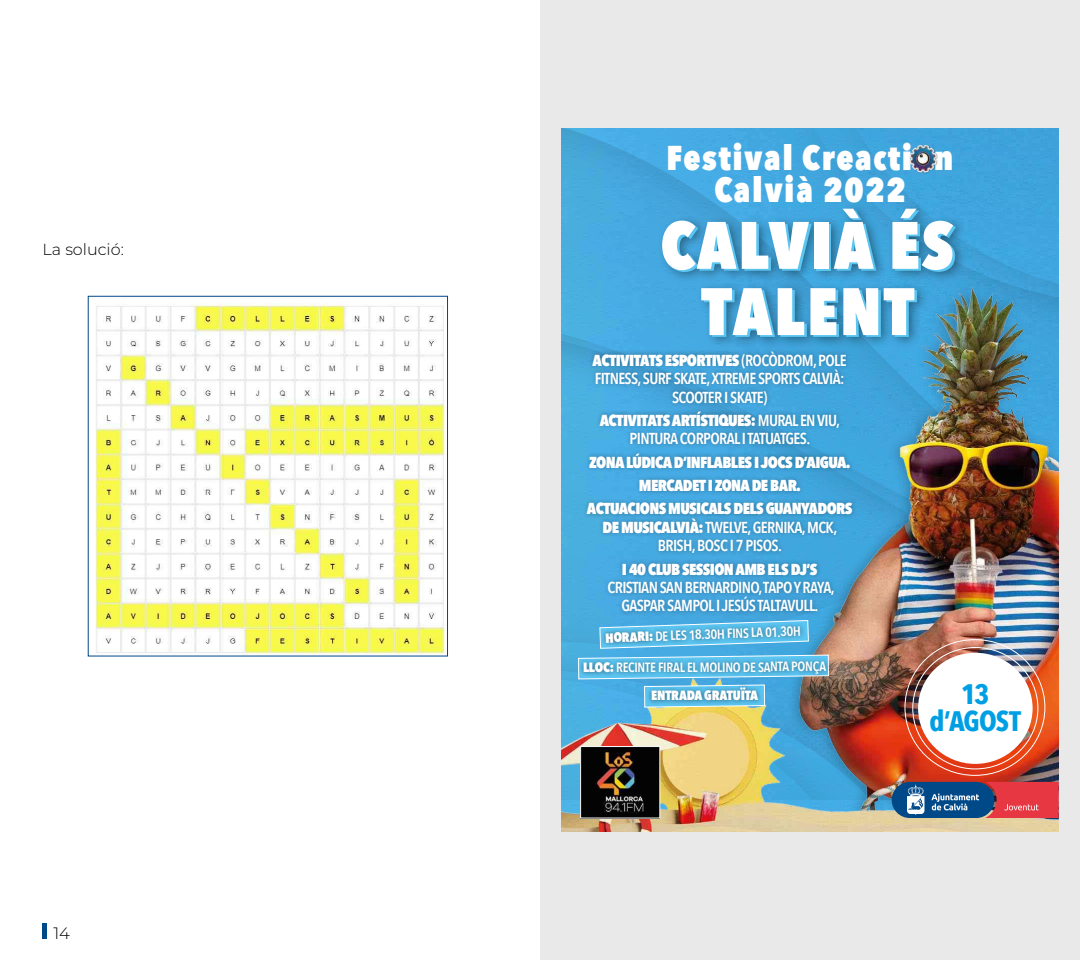
<style>
.page{position:relative;width:1080px;height:960px;background:#fff}
.page>*{position:absolute;margin:0;border:0;box-sizing:border-box;transform-origin:0 0}
.t1{font:800 66.25px/66.2px "Avenir Next Condensed";letter-spacing:.03em;color:#fff;text-align:center}
.t2{font:800 34.4px/32.2px "Avenir Next Condensed";letter-spacing:.05em;color:#fff;text-align:center}
.t3{font:700 28.1px/26.9px "Avenir Next Condensed";letter-spacing:-.035em;color:#009fe3;text-align:center}
.t4{font:300 16.5px "Montserrat";color:#000}
.t5{font:300 16px "Montserrat";color:#000}
.t6{font:600 15.9px/18.4px "Avenir Next Condensed";letter-spacing:-.04em;color:#fff;text-align:center}
.t7{font:800 15.9px/23.4px "Avenir Next Condensed";letter-spacing:-.04em;color:#fff;text-align:center}
.t8{font:600 13.35px/28.4px "Avenir Next Condensed";letter-spacing:-.03em;color:#fff;text-align:center}
.s1{font-weight:800}
</style>
<div class="page">
<hr style="left:43px;top:923px;width:4px;height:16px;background:#004988">
<div style="left:540px;top:0;width:540px;height:960px;background:#e9e9e9"></div>
<svg style="left:561px;top:128px;width:25px;height:390px;background:#48addd"></svg>
<svg style="left:586px;top:128px;width:473px;height:219px;background:#42a7de"></svg>
<img style="left:857px;top:266px;width:202px;height:286px">
<img style="left:561px;top:818px;width:498px;height:14px">
<div style="left:657px;top:202px;width:311px;height:147px;background:#000;opacity:.43"></div>
<div style="left:582px;top:347px;width:275px;height:269px;background:#000;opacity:.3"></div>
<img style="left:908px;top:144px;width:30px;height:29px">
<img style="left:561px;top:552px;width:498px;height:266px">
<div style="left:918px;top:653px;width:115px;height:111px;background:#fff;border-radius:50%"></div>
<img style="left:95px;top:303px;width:351px;height:351px">
<div style="left:88px;top:296px;width:360px;height:360px;border:1px solid #004988"></div>
<p class="t5" style="left:43px;top:238px;width:83px">La solució:</p>
<p class="t4" style="left:54px;top:922px;width:18px">14</p>
<h2 class="t2" style="left:667px;top:142px;width:288px">Festival Creaction<br>Calvià 2022</h2>
<h1 class="t1" style="left:661px;top:212px;width:295px">CALVIÀ ÉS<br>TALENT</h1>
<p class="t6" style="left:593px;top:351px;width:256px"><span class="s1">ACTIVITATS ESPORTIVES</span> (ROCÒDROM, POLE<br>FITNESS, SURF SKATE, XTREME SPORTS CALVIÀ:<br>SCOOTER I SKATE)</p>
<p class="t6" style="left:600px;top:411px;width:242px"><span class="s1">ACTIVITATS ARTÍSTIQUES:</span> MURAL EN VIU,<br>PINTURA CORPORAL I TATUATGES.</p>
<p class="t7" style="left:587px;top:450px;width:267px">ZONA LÚDICA D’INFLABLES I JOCS D’AIGUA.<br>MERCADET I ZONA DE BAR.<br>ACTUACIONS MUSICALS DELS GUANYADORS</p>
<p class="t6" style="left:603px;top:518px;width:236px"><span class="s1">DE MUSICALVIÀ:</span> TWELVE, GERNIKA, MCK,<br>BRISH, BOSC I 7 PISOS.</p>
<p class="t7" style="left:622px;top:557px;width:197px">I 40 CLUB SESSION AMB ELS DJ’S</p>
<p class="t6" style="left:608px;top:578px;width:229px">CRISTIAN SAN BERNARDINO, TAPO Y RAYA,<br>GASPAR SAMPOL I JESÚS TALTAVULL.</p>
<p class="t8" style="left:605px;top:623px;width:197px;rotate:-2deg"><span class="s1">HORARI:</span> DE LES 18.30H FINS LA 01.30H</p>
<p class="t8" style="left:583px;top:652px;width:245px"><span class="s1">LLOC:</span> RECINTE FIRAL EL MOLINO DE SANTA PONÇA<br><span class="s1">ENTRADA GRATUÏTA</span></p>
<h3 class="t3" style="left:930px;top:680px;width:93px">13 d’AGOST</h3>
</div>
